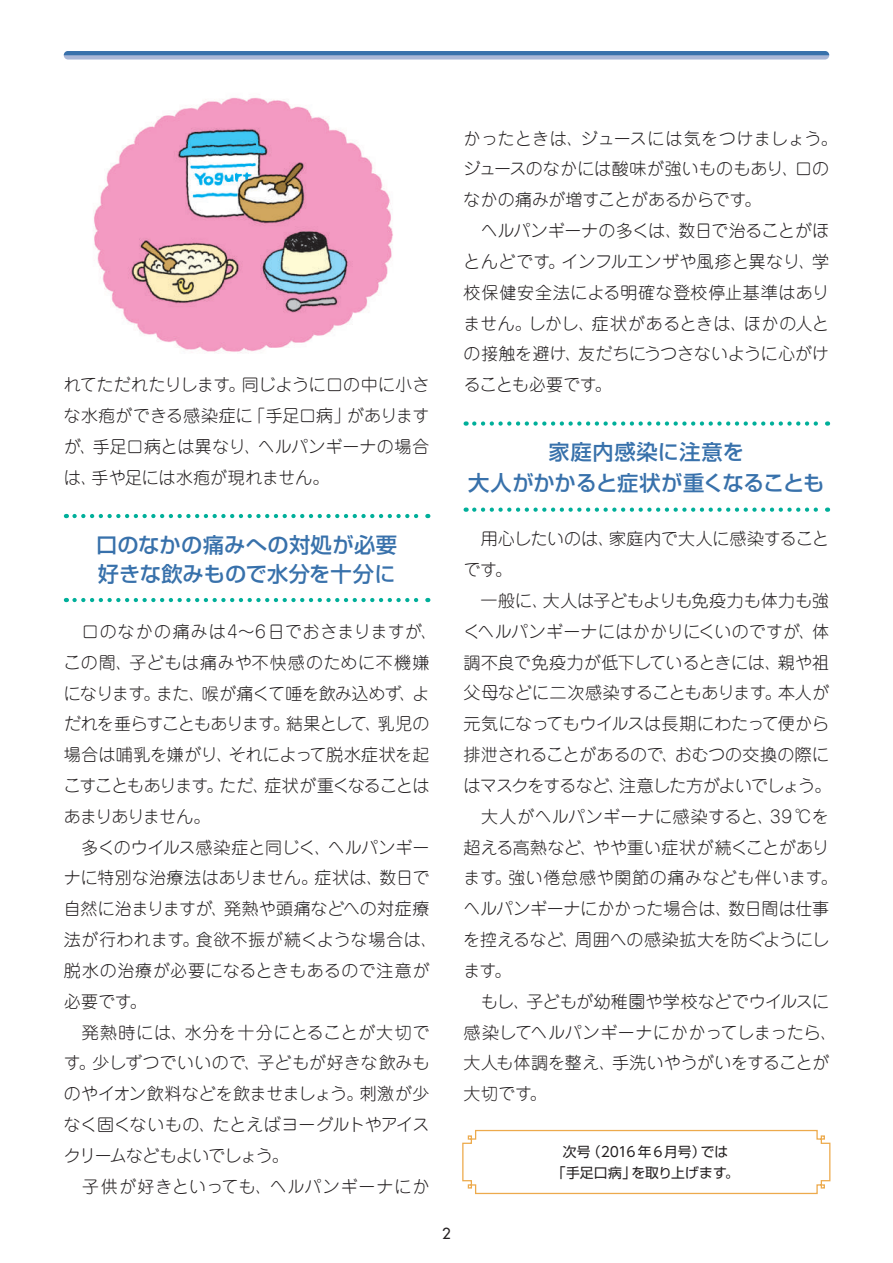
<style>
.page{position:relative;width:893px;height:1263px;background:#fff}
.page>*{position:absolute;margin:0;border:0;box-sizing:border-box;transform-origin:0 0}
.t1{font:500 21.3px/28.7px "Shin Go Pr 6 N";letter-spacing:.01em;color:#3871ab}
.t2{font:300 16.95px/30.8px "Jun 101 Pro";color:#231f20}
.t3{font:14.85px "Futura";color:#231f20}
.t4{font:13.8px/21.3px "Shin Go Pr 6 N";letter-spacing:.005em;color:#231f20;text-align:center}
.s1{font-family:"MO Clear Tone SG"}
</style>
<div class="page">
<img style="left:94px;top:97px;width:299px;height:256px">
<svg style="left:64px;top:51px;width:765px;height:9px;background:#abb9d8"></svg>
<hr style="left:64px;top:51px;width:765px;height:4px;background:#3871ab">
<svg style="left:462px;top:1129px;width:369px;height:66px"></svg>
<svg style="left:75px;top:514px;width:353px;height:4px"></svg>
<svg style="left:75px;top:598px;width:353px;height:4px"></svg>
<svg style="left:474px;top:421px;width:354px;height:5px"></svg>
<svg style="left:474px;top:507px;width:354px;height:5px"></svg>
<p class="t2" style="left:64px;top:367px;width:367px;text-align:justify">れてただれたりします。同じように口の中に小さな水疱ができる感染症に「手足口病」がありますが、手足口病とは異なり、ヘルパンギーナの場合は、手や足には水疱が現れません。</p>
<p class="t1" style="left:96px;top:529px;width:303px">口のなかの痛みへの対処が必要好きな飲みもので水分を十分に</p>
<p class="t2" style="left:64px;top:614px;width:376px">　口のなかの痛みは4～6日でおさまりますが、この間、子どもは痛みや不快感のために不機嫌になります。また、喉が痛くて唾を飲み込めず、よだれを垂らすこともあります。結果として、乳児の場合は哺乳を嫌がり、それによって脱水症状を起こすこともあります。ただ、症状が重くなることはあまりありません。<br>　多くのウイルス感染症と同じく、ヘルパンギーナに特別な治療法はありません。症状は、数日で自然に治まりますが、発熱や頭痛などへの対症療法が行われます。食欲不振が続くような場合は、脱水の治療が必要になるときもあるので注意が必要です。<br>　発熱時には、水分を十分にとることが大切です。少しずつでいいので、子どもが好きな飲みものやイオン飲料などを飲ませましょう。刺激が少なく固くないもの、たとえばヨーグルトやアイスクリームなどもよいでしょう。<br>　子供が好きといっても、ヘルパンギーナにか</p>
<p class="t3" style="left:442px;top:1224px;width:10px">2</p>
<p class="t2" style="left:463px;top:121px;width:376px">かったときは、ジュースには気をつけましょう。ジュースのなかには酸味が強いものもあり、口のなかの痛みが増すことがあるからです。<br>　ヘルパンギーナの多くは、数日で治ることがほとんどです。インフルエンザや風疹と異なり、学校保健安全法による明確な登校停止基準はありません。しかし、症状があるときは、ほかの人との接触を避け、友だちにうつさないように心がけることも必要です。</p>
<p class="t1" style="left:468px;top:436px;width:358px;line-height:30.9px;text-align:center">家庭内感染に注意を<br>大人がかかると症状が重くなることも</p>
<p class="t2" style="left:463px;top:522px;width:376px">　用心したいのは、家庭内で大人に感染することです。<br>　一般に、大人は子どもよりも免疫力も体力も強くヘルパンギーナにはかかりにくいのですが、体調不良で免疫力が低下しているときには、親や祖父母などに二次感染することもあります。本人が元気になってもウイルスは長期にわたって便から排泄されることがあるので、おむつの交換の際にはマスクをするなど、注意した方がよいでしょう。　大人がヘルパンギーナに感染すると、39℃を超える高熱など、やや重い症状が続くことがあります。強い倦怠感や関節の痛みなども伴います。ヘルパンギーナにかかった場合は、数日間は仕事を控えるなど、周囲への感染拡大を防ぐようにします。<br>　もし、子どもが幼稚園や学校などでウイルスに感染してヘルパンギーナにかかってしまったら、大人も体調を整え、手洗いやうがいをすることが大切です。</p>
<p class="t4" style="left:552px;top:1140px;width:189px">次号（<span class="s1">2016</span> 年 <span class="s1">6</span>月号）では<br>「手足口病」を取り上げます。</p>
</div>
